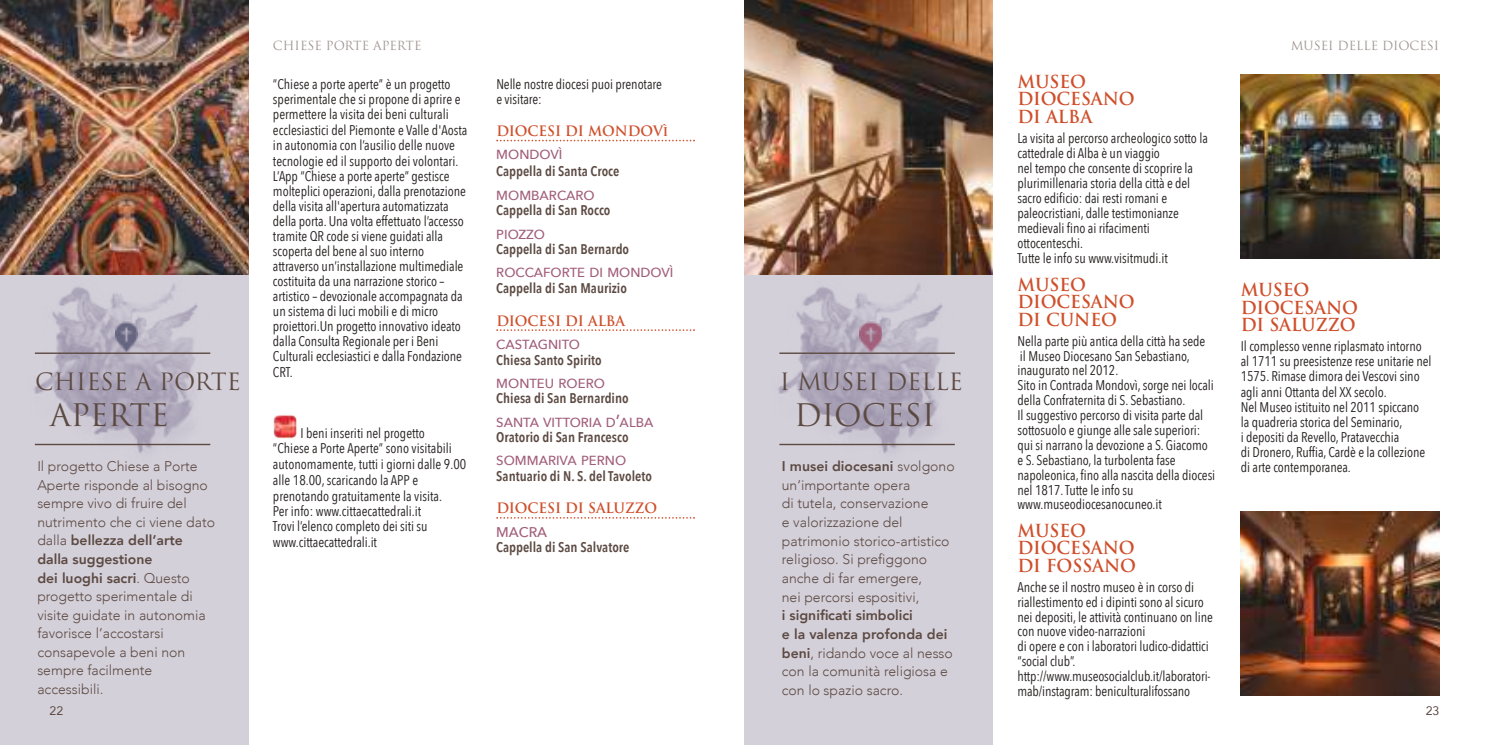
<style>
.page{position:relative;width:1489px;height:745px;background:#fff}
.page>*{position:absolute;margin:0;border:0;box-sizing:border-box;transform-origin:0 0}
.t1{font:30.28px "Trajan";color:#5c4a42}
.t2{font:23.1px "Trajan";color:#5c4a42}
.t3{font:700 17.5px/17.5px "Trajan Pro";letter-spacing:-.005em;color:#cf4f2b}
.t4{font:14px/15.2px "Avenir Next Condensed";letter-spacing:-.005em;color:#241f1f}
.t5{font:300 14px/18.6px "Avenir";color:#5c4a42}
.t6{font:600 14px "Avenir Next Condensed";color:#5c4a42}
.t7{font:700 14px "Trajan Pro";letter-spacing:-.005em;color:#cf4f2b}
.t8{font:500 14px "Avenir Next";color:#a15d79}
.t9{font:500 13.12px "Avenir Next";color:#a15d79}
.t10{font:12.25px "Trajan";color:#a19692}
.t11{font:12.25px "Avenir";color:#5c4a42}
.s1{font-weight:800}
.s2{font-size:17.5px}
</style>
<div class="page">
<div style="left:0;top:0;width:248px;height:744px;background:#d4d0da"></div>
<img style="left:14px;top:274px;width:215px;height:180px">
<svg style="left:496px;top:140px;width:198px;height:1px"></svg>
<svg style="left:496px;top:329px;width:198px;height:2px"></svg>
<svg style="left:496px;top:517px;width:198px;height:1px"></svg>
<img style="left:0;top:0;width:248px;height:274px">
<hr style="left:35px;top:352px;width:175px;height:1px;background:#5c4a42">
<hr style="left:35px;top:443px;width:175px;height:2px;background:#5c4a42">
<img style="left:115px;top:320px;width:22px;height:35px">
<div style="left:744px;top:0;width:248px;height:744px;background:#d4d0da"></div>
<img style="left:758px;top:274px;width:215px;height:180px">
<img style="left:744px;top:0;width:248px;height:274px">
<hr style="left:779px;top:352px;width:175px;height:1px;background:#5c4a42">
<hr style="left:779px;top:443px;width:175px;height:2px;background:#5c4a42">
<img style="left:859px;top:320px;width:22px;height:35px">
<img style="left:1240px;top:74px;width:199px;height:184px">
<img style="left:1240px;top:511px;width:199px;height:183px">
<img style="left:273px;top:415px;width:24px;height:23px">
<p class="t10" style="left:273px;top:38px;width:150px">CHIESE PORTE APERTE</p>
<p class="t10" style="left:1290px;top:38px;width:150px">MUSEI DELLE DIOCESI</p>
<h2 class="t2" style="left:35px;top:369px;width:207px">CHIESE A PORTE</h2>
<h1 class="t1" style="left:50px;top:397px;width:121px">APERTE</h1>
<p class="t5" style="left:37px;top:457px;width:179px">Il progetto Chiese a Porte<br>Aperte risponde al bisogno sempre vivo di fruire del nutrimento che ci viene dato dalla <span class="s1">bellezza dell’arte dalla suggestione<br>dei luoghi sacri</span>. Questo progetto sperimentale di visite guidate in autonomia favorisce l’accostarsi consapevole a beni non sempre facilmente accessibili.</p>
<p class="t4" style="left:273px;top:76px;width:196px">“Chiese a porte aperte” è un progetto sperimentale che si propone di aprire e permettere la visita dei beni culturali ecclesiastici del Piemonte e Valle d'Aosta in autonomia con l’ausilio delle nuove tecnologie ed il supporto dei volontari.<br>L’App “Chiese a porte aperte” gestisce molteplici operazioni, dalla prenotazione della visita all'apertura automatizzata della porta. Una volta effettuato l’accesso tramite QR code si viene guidati alla scoperta del bene al suo interno attraverso un’installazione multimediale costituita da una narrazione storico – artistico – devozionale accompagnata da un sistema di luci mobili e di micro proiettori.Un progetto innovativo ideato dalla Consulta Regionale per i Beni Culturali ecclesiastici e dalla Fondazione CRT.</p>
<p class="t4" style="left:273px;top:425px;width:195px;text-indent:27px">I beni inseriti nel progetto<br>“Chiese a Porte Aperte” sono visitabili autonomamente, tutti i giorni dalle 9.00 alle 18.00, scaricando la APP e prenotando gratuitamente la visita.<br>Per info: www.cittaecattedrali.it<br>Trovi l’elenco completo dei siti su www.cittaecattedrali.it</p>
<p class="t4" style="left:496px;top:76px;width:167px">Nelle nostre diocesi puoi prenotare e visitare:</p>
<p class="t7" style="left:496px;top:123px;width:173px">DIOCESI DI MONDOVì</p>
<p class="t9" style="left:496px;top:146px;width:68px">MONDOVÌ</p>
<p class="t6" style="left:496px;top:162px;width:125px">Cappella di Santa Croce</p>
<p class="t9" style="left:496px;top:186px;width:100px">MOMBARCARO</p>
<p class="t6" style="left:496px;top:201px;width:116px">Cappella di San Rocco</p>
<p class="t9" style="left:496px;top:225px;width:50px">PIOZZO</p>
<p class="t6" style="left:496px;top:240px;width:134px">Cappella di San Bernardo</p>
<p class="t9" style="left:496px;top:264px;width:179px">ROCCAFORTE DI MONDOVÌ</p>
<p class="t6" style="left:496px;top:278px;width:132px">Cappella di San Maurizio</p>
<p class="t7" style="left:496px;top:312px;width:130px">DIOCESI DI ALBA</p>
<p class="t9" style="left:496px;top:336px;width:85px">CASTAGNITO</p>
<p class="t6" style="left:496px;top:350px;width:107px">Chiesa Santo Spirito</p>
<p class="t9" style="left:496px;top:374px;width:110px">MONTEU ROERO</p>
<p class="t6" style="left:496px;top:389px;width:134px">Chiesa di San Bernardino</p>
<p class="t9" style="left:496px;top:413px;width:159px">SANTA VITTORIA D<span class="s2">’</span>ALBA</p>
<p class="t6" style="left:496px;top:428px;width:134px">Oratorio di San Francesco</p>
<p class="t9" style="left:496px;top:452px;width:131px">SOMMARIVA PERNO</p>
<p class="t6" style="left:496px;top:466px;width:157px">Santuario di N. S. del Tavoleto</p>
<p class="t7" style="left:496px;top:500px;width:162px">DIOCESI DI SALUZZO</p>
<p class="t8" style="left:496px;top:522px;width:52px">MACRA</p>
<p class="t6" style="left:496px;top:537px;width:135px">Cappella di San Salvatore</p>
<h2 class="t2" style="left:779px;top:369px;width:185px">I MUSEI DELLE</h2>
<h1 class="t1" style="left:794px;top:397px;width:142px">DIOCESI</h1>
<p class="t5" style="left:781px;top:457px;width:174px"><span class="s1">I musei diocesani</span> svolgono un’importante opera<br>di tutela, conservazione<br>e valorizzazione del patrimonio storico-artistico religioso. Si prefiggono anche di far emergere,<br>nei percorsi espositivi,</p>
<p class="t5" style="left:781px;top:606px;width:172px"><span class="s1">i significati simbolici<br>e la valenza profonda dei beni</span>, ridando voce al nesso con la comunità religiosa e con lo spazio sacro.</p>
<p class="t3" style="left:1017px;top:73px;width:119px">MUSEO<br>DIOCESANO<br>DI ALBA</p>
<p class="t4" style="left:1017px;top:131px;width:192px">La visita al percorso archeologico sotto la cattedrale di Alba è un viaggio<br>nel tempo che consente di scoprire la plurimillenaria storia della città e del sacro edificio: dai resti romani e paleocristiani, dalle testimonianze medievali fino ai rifacimenti ottocenteschi.<br>Tutte le info su www.visitmudi.it</p>
<p class="t3" style="left:1017px;top:276px;width:119px">MUSEO<br>DIOCESANO<br>DI CUNEO</p>
<p class="t4" style="left:1017px;top:333px;width:199px">Nella parte più antica della città ha sede<br>il Museo Diocesano San Sebastiano, inaugurato nel 2012.<br>Sito in Contrada Mondovì, sorge nei locali della Confraternita di S. Sebastiano.<br>Il suggestivo percorso di visita parte dal sottosuolo e giunge alle sale superiori: qui si narrano la devozione a S. Giacomo e S. Sebastiano, la turbolenta fase napoleonica, fino alla nascita della diocesi nel 1817. Tutte le info su www.museodiocesanocuneo.it</p>
<p class="t3" style="left:1017px;top:521px;width:120px">MUSEO<br>DIOCESANO<br>DI FOSSANO</p>
<p class="t4" style="left:1017px;top:579px;width:197px">Anche se il nostro museo è in corso di riallestimento ed i dipinti sono al sicuro nei depositi, le attività continuano on line con nuove video-narrazioni<br>di opere e con i laboratori ludico-didattici “social club”. http://www.museosocialclub.it/laboratori&shy;mab/instagram: beniculturalifossano</p>
<p class="t3" style="left:1240px;top:281px;width:119px">MUSEO<br>DIOCESANO<br>DI SALUZZO</p>
<p class="t4" style="left:1240px;top:339px;width:192px">Il complesso venne riplasmato intorno al 1711 su preesistenze rese unitarie nel 1575. Rimase dimora dei Vescovi sino agli anni Ottanta del XX secolo.<br>Nel Museo istituito nel 2011 spiccano<br>la quadreria storica del Seminario,<br>i depositi da Revello, Pratavecchia<br>di Dronero, Ruffia, Cardè e la collezione di arte contemporanea.</p>
<p class="t11" style="left:50px;top:702px;width:15px">22</p>
<p class="t11" style="left:1425px;top:702px;width:15px">23</p>
</div>
